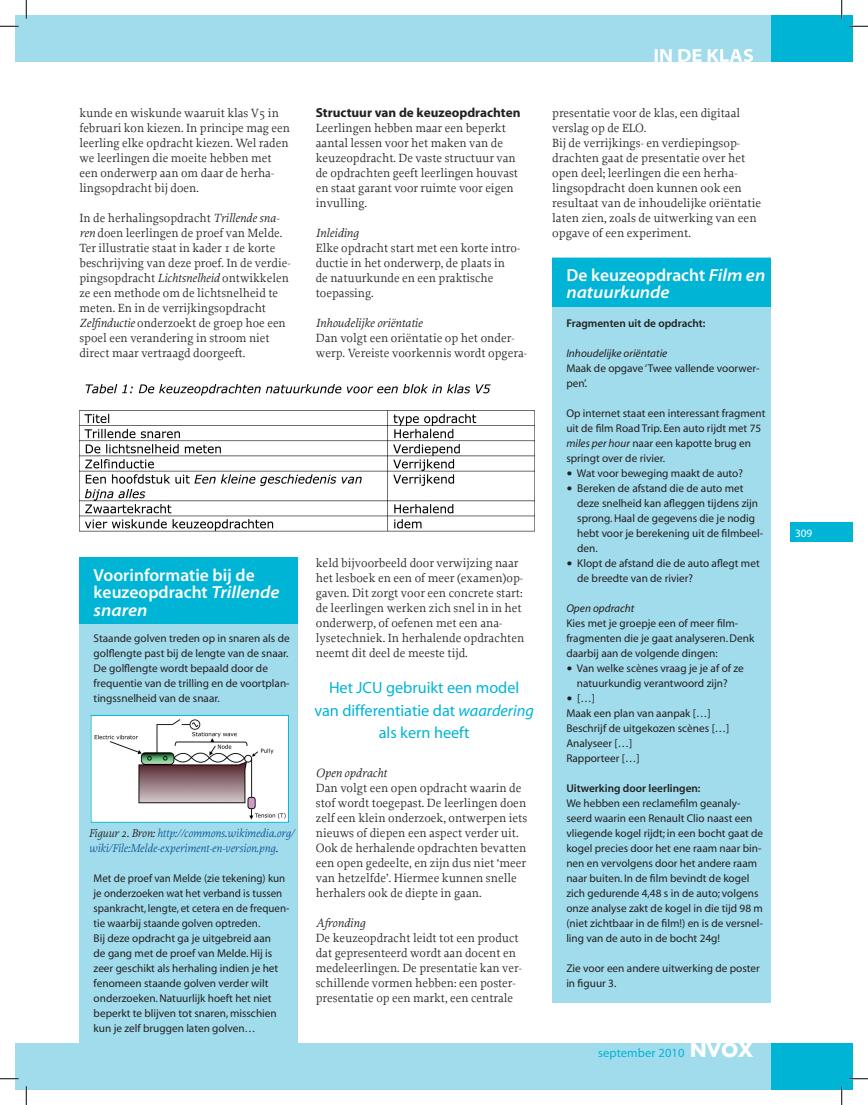
<style>
.page{position:relative;width:868px;height:1105px;background:#fff}
.page>*{position:absolute;margin:0;border:0;box-sizing:border-box;transform-origin:0 0}
.t1{font:17.5px/17.5px "Myriad MM 565 600";color:#fff}
.t2{font:17.5px "Myriad MM It 565 700";color:#fff}
.t3{font:16.25px/22.5px "Myriad MM 400 600";color:#00b4d6;text-align:center}
.t4{font:13.12px "Myriad MM 700 600";color:#231f20}
.t5{font:12.5px/15px "Proforma";color:#231f20}
.t6{font:italic 12.5px "Proforma";color:#231f20}
.t7{font:12.5px "Myriad MM 400 600";letter-spacing:.01em;color:#00b4d6}
.t8{font:italic 11.88px/15px "Proforma";color:#145798}
.t9{font:11.25px/15px "Myriad MM 400 600";color:#231f20}
.t10{font:11.25px "Myriad MM 565 600";color:#231f20}
.t11{font:11.25px "Myriad MM It 400 600";color:#231f20}
.t12{font:11.25px "Myriad MM 400 600";color:#fff}
.s1{font-style:italic}
.s2{font-family:"Myriad MM It 565 700"}
.s3{color:#231f20}
.s4{font-family:"Myriad MM It 400 600"}
.s5{font-family:"Verdana"}
.s6{font-family:"Futura";font-weight:700;font-size:18.75px;color:#fff}
</style>
<div class="page">
<div style="left:16px;top:16px;width:754px;height:46px;background:#a1dcec"></div>
<div style="left:16px;top:1043px;width:754px;height:46px;background:#a1dcec"></div>
<div style="left:770px;top:16px;width:82px;height:46px;background:#00b4d6"></div>
<svg style="left:654px;top:49px;width:99px;height:13px"></svg>
<div style="left:789px;top:522px;width:63px;height:20px;background:#00b4d6"></div>
<div style="left:770px;top:1043px;width:82px;height:46px;background:#00b4d6"></div>
<div style="left:79px;top:558px;width:219px;height:489px;background:#a1dcec"></div>
<div style="left:79px;top:558px;width:219px;height:66px;background:#00b4d6"></div>
<img style="left:79px;top:384px;width:455px;height:148px">
<img style="left:93px;top:717px;width:194px;height:104px">
<div style="left:91px;top:715px;width:198px;height:108px;border:1px solid #00b4d6"></div>
<div style="left:552px;top:257px;width:218px;height:745px;background:#a1dcec"></div>
<div style="left:552px;top:258px;width:218px;height:49px;background:#00b4d6"></div>
<svg style="left:0;top:25px;width:19px;height:2px"></svg>
<svg style="left:849px;top:25px;width:18px;height:2px"></svg>
<svg style="left:0;top:1078px;width:19px;height:1px"></svg>
<svg style="left:849px;top:1078px;width:18px;height:1px"></svg>
<svg style="left:25px;top:0;width:2px;height:19px"></svg>
<svg style="left:25px;top:1086px;width:2px;height:19px"></svg>
<svg style="left:840px;top:0;width:2px;height:19px"></svg>
<svg style="left:840px;top:1086px;width:2px;height:19px"></svg>
<p class="t5" style="left:79px;top:106px;width:212px">kunde en wiskunde waaruit klas V5 in februari kon kiezen. In principe mag een leerling elke opdracht kiezen. Wel raden we leerlingen die moeite hebben met een onderwerp aan om daar de herha&shy;lingsopdracht bij doen.</p>
<p class="t5" style="left:79px;top:211px;width:212px">In de herhalingsopdracht <span class="s1">Trillende sna&shy;ren</span> doen leerlingen de proef van Melde.<br>Ter illustratie staat in kader 1 de korte beschrijving van deze proef. In de verdie&shy;pingsopdracht <span class="s1">Lichtsnelheid</span> ontwikkelen ze een methode om de lichtsnelheid te meten. En in de verrijkingsopdracht <span class="s1">Zelfinductie</span> onderzoekt de groep hoe een spoel een verandering in stroom niet direct maar vertraagd doorgeeft.</p>
<h1 class="t1" style="left:94px;top:567px;width:187px">Voorinformatie bij de keuzeopdracht <span class="s2">Trillende</span></h1>
<h1 class="t2" style="left:94px;top:601px;width:55px">snaren</h1>
<p class="t9" style="left:94px;top:632px;width:198px">Staande golven treden op in snaren als de golflengte past bij de lengte van de snaar.<br>De golflengte wordt bepaald door de frequentie van de trilling en de voortplan&shy;tingssnelheid van de snaar.</p>
<p class="t8" style="left:89px;top:826px;width:207px"><span class="s3">Figuur 2. Bron:</span> http://commons.wikimedia.org/ wiki/File:Melde-experiment-en-version.png<span class="s3">.</span></p>
<p class="t9" style="left:94px;top:872px;width:197px">Met de proef van Melde (zie tekening) kun je onderzoeken wat het verband is tussen spankracht, lengte, et cetera en de frequen&shy;tie waarbij staande golven optreden.<br>Bij deze opdracht ga je uitgebreid aan<br>de gang met de proef van Melde. Hij is zeer geschikt als herhaling indien je het fenomeen staande golven verder wilt onderzoeken. Natuurlijk hoeft het niet beperkt te blijven tot snaren, misschien kun je zelf bruggen laten golven…</p>
<p class="t4" style="left:316px;top:107px;width:206px">Structuur van de keuzeopdrachten</p>
<p class="t5" style="left:316px;top:121px;width:204px">Leerlingen hebben maar een beperkt aantal lessen voor het maken van de keuzeopdracht. De vaste structuur van de opdrachten geeft leerlingen houvast en staat garant voor ruimte voor eigen invulling.</p>
<p class="t6" style="left:316px;top:225px;width:45px">Inleiding</p>
<p class="t5" style="left:316px;top:241px;width:206px">Elke opdracht start met een korte intro&shy;ductie in het onderwerp, de plaats in de natuurkunde en een praktische toepassing.</p>
<p class="t6" style="left:316px;top:315px;width:108px">Inhoudelijke oriëntatie</p>
<p class="t5" style="left:316px;top:331px;width:213px">Dan volgt een oriëntatie op het onder&shy;werp. Vereiste voorkennis wordt opgera-</p>
<p class="t5" style="left:316px;top:556px;width:210px">keld bijvoorbeeld door verwijzing naar het lesboek en een of meer (examen)op&shy;gaven. Dit zorgt voor een concrete start: de leerlingen werken zich snel in in het onderwerp, of oefenen met een ana&shy;lysetechniek. In herhalende opdrachten neemt dit deel de meeste tijd.</p>
<h2 class="t3" style="left:314px;top:677px;width:221px">Het JCU gebruikt een model<br>van differentiatie dat <span class="s4">waardering </span>als kern heeft</h2>
<p class="t6" style="left:316px;top:765px;width:72px">Open opdracht</p>
<p class="t5" style="left:316px;top:781px;width:213px">Dan volgt een open opdracht waarin de stof wordt toegepast. De leerlingen doen zelf een klein onderzoek, ontwerpen iets nieuws of diepen een aspect verder uit.<br>Ook de herhalende opdrachten bevatten een open gedeelte, en zijn dus niet ‘meer van hetzelfde’. Hiermee kunnen snelle herhalers ook de diepte in gaan.</p>
<p class="t6" style="left:316px;top:915px;width:51px">Afronding</p>
<p class="t5" style="left:316px;top:931px;width:207px">De keuzeopdracht leidt tot een product dat gepresenteerd wordt aan docent en medeleerlingen. De presentatie kan ver&shy;schillende vormen hebben: een poster&shy;presentatie op een markt, een centrale</p>
<p class="t5" style="left:552px;top:106px;width:210px">presentatie voor de klas, een digitaal verslag op de ELO.<br>Bij de verrijkings- en verdiepingsop&shy;drachten gaat de presentatie over het open deel; leerlingen die een herha&shy;lingsopdracht doen kunnen ook een resultaat van de inhoudelijke oriëntatie laten zien, zoals de uitwerking van een opgave of een experiment.</p>
<h1 class="t1" style="left:566px;top:267px;width:200px">De keuzeopdracht <span class="s2">Film en</span></h1>
<h1 class="t2" style="left:566px;top:284px;width:105px">natuurkunde</h1>
<p class="t10" style="left:566px;top:318px;width:141px">Fragmenten uit de opdracht:</p>
<p class="t11" style="left:566px;top:348px;width:102px">Inhoudelijke oriëntatie</p>
<p class="t9" style="left:566px;top:362px;width:195px">Maak de opgave ‘Twee vallende voorwer&shy;pen’.</p>
<p class="t9" style="left:566px;top:407px;width:200px">Op internet staat een interessant fragment uit de film Road Trip. Een auto rijdt met 75 <span class="s4">miles per hour</span> naar een kapotte brug en springt over de rivier.</p>
<p class="t9" style="left:566px;top:467px;width:178px"><span class="s5">•</span> Wat voor beweging maakt de auto?</p>
<p class="t9" style="left:577px;top:482px;width:187px;text-indent:-11px"><span class="s5">•</span> Bereken de afstand die de auto met deze snelheid kan afleggen tijdens zijn sprong. Haal de gegevens die je nodig hebt voor je berekening uit de filmbeel&shy;den.</p>
<p class="t9" style="left:577px;top:557px;width:184px;text-indent:-11px"><span class="s5">•</span> Klopt de afstand die de auto aflegt met de breedte van de rivier?</p>
<p class="t11" style="left:566px;top:603px;width:69px">Open opdracht</p>
<p class="t9" style="left:566px;top:617px;width:189px">Kies met je groepje een of meer film&shy;fragmenten die je gaat analyseren. Denk daarbij aan de volgende dingen:</p>
<p class="t9" style="left:566px;top:662px;width:179px;text-align:center"><span class="s5">•</span> Van welke scènes vraag je je af of ze natuurkundig verantwoord zijn?</p>
<p class="t9" style="left:566px;top:692px;width:164px"><span class="s5">•</span> […]<br>Maak een plan van aanpak […]<br>Beschrijf de uitgekozen scènes […]<br>Analyseer […]<br>Rapporteer […]</p>
<p class="t10" style="left:566px;top:783px;width:136px">Uitwerking door leerlingen:</p>
<p class="t9" style="left:566px;top:797px;width:198px">We hebben een reclamefilm geanaly&shy;seerd waarin een Renault Clio naast een vliegende kogel rijdt; in een bocht gaat de kogel precies door het ene raam naar bin&shy;nen en vervolgens door het andere raam naar buiten. In de film bevindt de kogel zich gedurende 4,48 s in de auto; volgens onze analyse zakt de kogel in die tijd 98 m (niet zichtbaar in de film!) en is de versnel&shy;ling van de auto in de bocht 24g!</p>
<p class="t9" style="left:566px;top:962px;width:195px">Zie voor een andere uitwerking de poster in figuur 3.</p>
<p class="t7" style="left:598px;top:1047px;width:156px">september 2010 <span class="s6">NVOX</span></p>
<p class="t12" style="left:795px;top:528px;width:19px">309</p>
</div>
